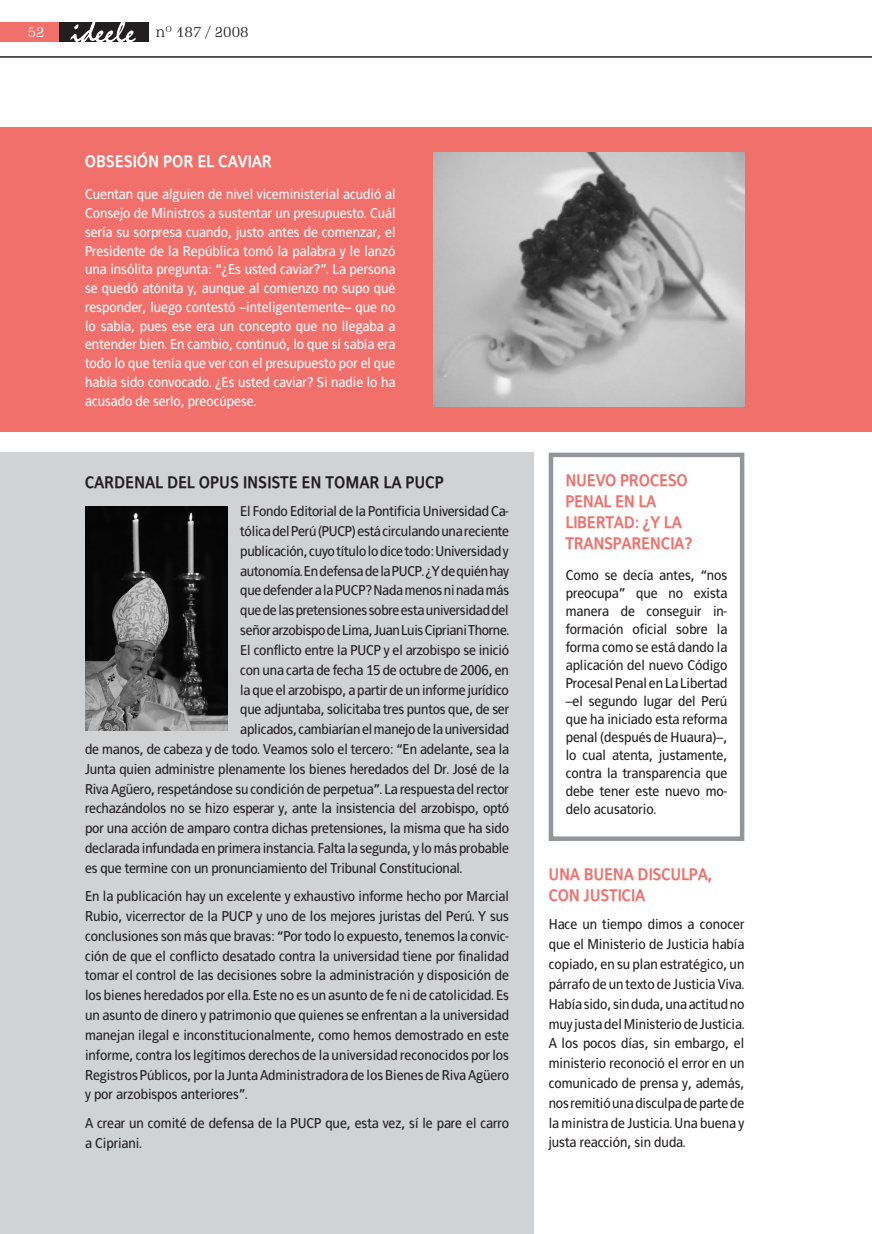
<style>
.page{position:relative;width:872px;height:1234px;background:#fff}
.page>*{position:absolute;margin:0;border:0;box-sizing:border-box;transform-origin:0 0}
.cuerpo_texto_175{font:700 16.5px/21px "Francophil Sans";color:#f2706c}
.cuerpo_texto_175-2{font:700 16.5px "Francophil Sans";letter-spacing:.01em;color:#231f20}
.cuerpo_texto_175-3{font:700 16.5px "Francophil Sans";letter-spacing:.01em;color:#fff}
.t1{font:300 15px "Schadow BT";color:#231f20}
.t2{font:300 15px "Schadow BT";color:#fff}
.cuerpo_texto_175-4{font:14.25px/19.8px "Francophil Sans";letter-spacing:-.01em;color:#231f20;text-align:justify}
.cuerpo_texto_175-5{font:14.25px/18.8px "Francophil Sans";color:#fff;text-align:justify}
</style>
<div class="page">
<hr style="left:0;top:57px;width:872px;height:1px;background:#231f20">
<div style="left:58px;top:22px;width:91px;height:19px;background:#231f20"></div>
<div style="left:0;top:22px;width:58px;height:19px;background:#f2706c"></div>
<svg style="left:71px;top:22px;width:65px;height:20px"></svg>
<div style="left:549px;top:452px;width:195px;height:388px;border:4px solid #939598"></div>
<div style="left:0;top:452px;width:533px;height:781px;background:#d1d2d4"></div>
<div style="left:0;top:128px;width:872px;height:304px;background:#f2706c"></div>
<img style="left:85px;top:506px;width:142px;height:224px">
<img style="left:434px;top:153px;width:310px;height:253px">
<p class="t2" style="left:28px;top:22px;width:18px">52</p>
<p class="t1" style="left:156px;top:22px;width:94px">nº 187 / 2008</p>
<p class="cuerpo_texto_175-3" style="left:85px;top:151px;width:188px">OBSESIÓN POR EL CAVIAR</p>
<p class="cuerpo_texto_175-5" style="left:85px;top:185px;width:312px">Cuentan que alguien de nivel viceministerial acudió al Consejo de Ministros a sustentar un presupuesto. Cuál sería su sorpresa cuando, justo antes de comenzar, el Presidente de la República tomó la palabra y le lanzó una insólita pregunta: “¿Es usted caviar?”. La persona se quedó atónita y, aunque al comienzo no supo qué responder, luego contestó –inteligentemente– que no lo sabía, pues ese era un concepto que no llegaba a entender bien. En cambio, continuó, lo que sí sabía era todo lo que tenía que ver con el presupuesto por el que había sido convocado. ¿Es usted caviar? Si nadie lo ha acusado de serlo, preocúpese.</p>
<p class="cuerpo_texto_175-2" style="left:85px;top:472px;width:331px">CARDENAL DEL OPUS INSISTE EN TOMAR LA PUCP</p>
<p class="cuerpo_texto_175-4" style="left:240px;top:501px;width:270px">El Fondo Editorial de la Pontificia Universidad Ca-</p>
<p class="cuerpo_texto_175-4" style="left:240px;top:521px;width:270px">tólica del Perú (PUCP) está circulando una reciente</p>
<p class="cuerpo_texto_175-4" style="left:240px;top:541px;width:270px">publicación, cuyo título lo dice todo: Universidad y</p>
<p class="cuerpo_texto_175-4" style="left:240px;top:560px;width:270px">autonomía. En defensa de la PUCP. ¿Y de quién hay</p>
<p class="cuerpo_texto_175-4" style="left:240px;top:580px;width:270px">que defender a la PUCP? Nada menos ni nada más</p>
<p class="cuerpo_texto_175-4" style="left:240px;top:600px;width:270px">que de las pretensiones sobre esta universidad del</p>
<p class="cuerpo_texto_175-4" style="left:240px;top:620px;width:270px">señor arzobispo de Lima, Juan Luis Cipriani Thorne.</p>
<p class="cuerpo_texto_175-4" style="left:240px;top:640px;width:270px">El conflicto entre la PUCP y el arzobispo se inició</p>
<p class="cuerpo_texto_175-4" style="left:240px;top:659px;width:270px">con una carta de fecha 15 de octubre de 2006, en</p>
<p class="cuerpo_texto_175-4" style="left:240px;top:679px;width:270px">la que el arzobispo, a partir de un informe jurídico</p>
<p class="cuerpo_texto_175-4" style="left:240px;top:699px;width:270px">que adjuntaba, solicitaba tres puntos que, de ser</p>
<p class="cuerpo_texto_175-4" style="left:240px;top:719px;width:270px">aplicados, cambiarían el manejo de la universidad</p>
<p class="cuerpo_texto_175-4" style="left:85px;top:739px;width:425px">de manos, de cabeza y de todo. Veamos solo el tercero: “En adelante, sea la</p>
<p class="cuerpo_texto_175-4" style="left:85px;top:758px;width:425px">Junta quien administre plenamente los bienes heredados del Dr. José de la</p>
<p class="cuerpo_texto_175-4" style="left:85px;top:778px;width:425px">Riva Agüero, respetándose su condición de perpetua”. La respuesta del rector</p>
<p class="cuerpo_texto_175-4" style="left:85px;top:798px;width:425px">rechazándolos no se hizo esperar y, ante la insistencia del arzobispo, optó</p>
<p class="cuerpo_texto_175-4" style="left:85px;top:818px;width:425px">por una acción de amparo contra dichas pretensiones, la misma que ha sido</p>
<p class="cuerpo_texto_175-4" style="left:85px;top:838px;width:425px">declarada infundada en primera instancia. Falta la segunda, y lo más probable</p>
<p class="cuerpo_texto_175-4" style="left:85px;top:857px;width:379px">es que termine con un pronunciamiento del Tribunal Constitucional.</p>
<p class="cuerpo_texto_175-4" style="left:85px;top:886px;width:425px">En la publicación hay un excelente y exhaustivo informe hecho por Marcial Rubio, vicerrector de la PUCP y uno de los mejores juristas del Perú. Y sus conclusiones son más que bravas: “Por todo lo expuesto, tenemos la convic&shy;ción de que el conflicto desatado contra la universidad tiene por finalidad tomar el control de las decisiones sobre la administración y disposición de los bienes heredados por ella. Este no es un asunto de fe ni de catolicidad. Es un asunto de dinero y patrimonio que quienes se enfrentan a la universidad manejan ilegal e inconstitucionalmente, como hemos demostrado en este informe, contra los legítimos derechos de la universidad reconocidos por los Registros Públicos, por la Junta Administradora de los Bienes de Riva Agüero y por arzobispos anteriores”.</p>
<p class="cuerpo_texto_175-4" style="left:85px;top:1112px;width:425px">A crear un comité de defensa de la PUCP que, esta vez, sí le pare el carro a Cipriani.</p>
<p class="cuerpo_texto_175" style="left:566px;top:470px;width:128px">NUEVO PROCESO<br>PENAL EN LA<br>LIBERTAD: ¿Y LA<br>TRANSPARENCIA?</p>
<p class="cuerpo_texto_175-4" style="left:566px;top:566px;width:163px;line-height:18px">Como se decía antes, “nos preocupa” que no exista manera de conseguir in&shy;formación oficial sobre la forma como se está dando la aplicación del nuevo Código Procesal Penal en La Libertad –el segundo lugar del Perú que ha iniciado esta reforma penal (después de Huaura)–, lo cual atenta, justamente, contra la transparencia que debe tener este nuevo mo&shy;delo acusatorio.</p>
<p class="cuerpo_texto_175" style="left:549px;top:863px;width:165px">UNA BUENA DISCULPA,<br>CON JUSTICIA</p>
<p class="cuerpo_texto_175-4" style="left:549px;top:914px;width:197px">Hace un tiempo dimos a conocer que el Ministerio de Justicia había copiado, en su plan estratégico, un párrafo de un texto de Justicia Viva.<br>Había sido, sin duda, una actitud no muy justa del Ministerio de Justicia.<br>A los pocos días, sin embargo, el ministerio reconoció el error en un comunicado de prensa y, además, nos remitió una disculpa de parte de la ministra de Justicia. Una buena y justa reacción, sin duda.</p>
</div>
